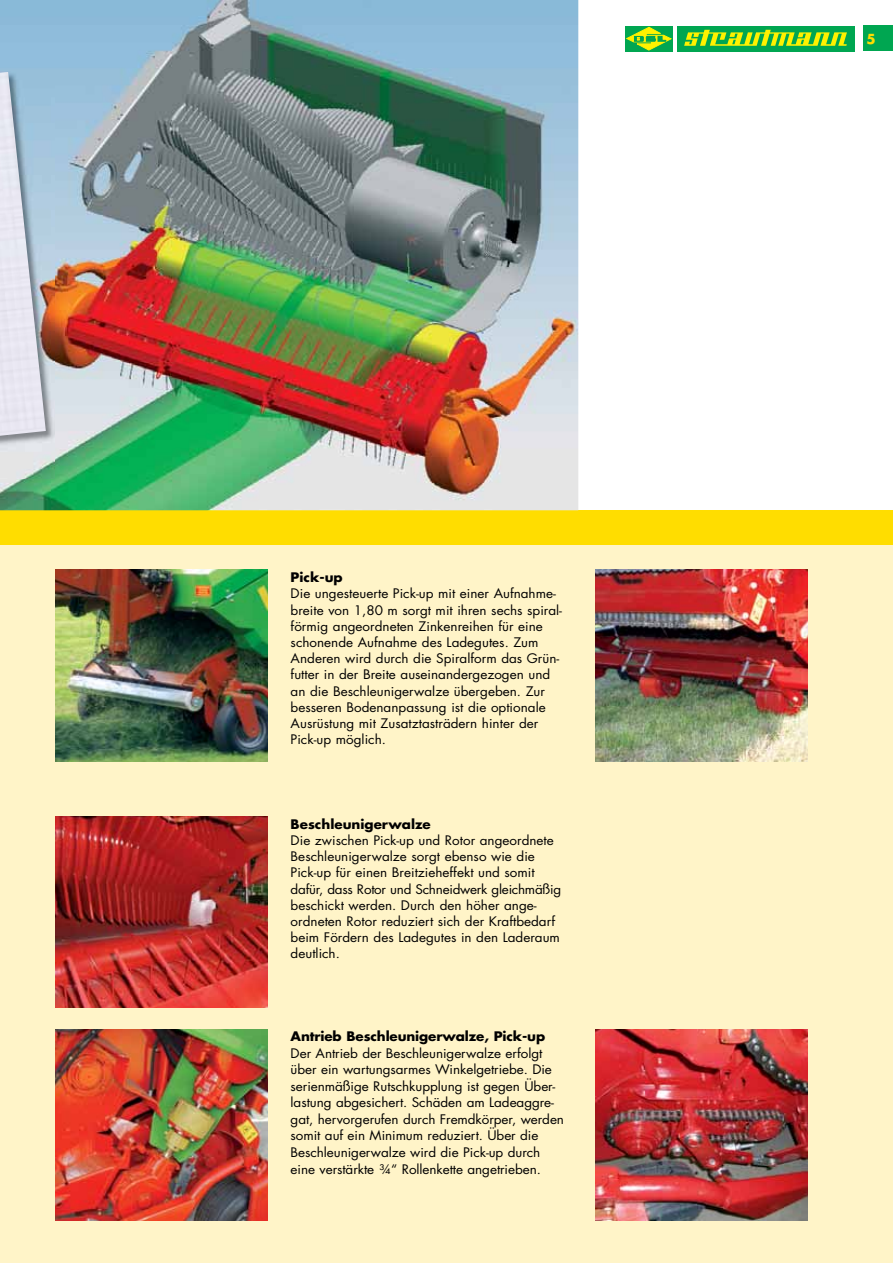
<style>
.page{position:relative;width:893px;height:1263px;background:#fff}
.page>*{position:absolute;margin:0;border:0;box-sizing:border-box;transform-origin:0 0}
.t1{font:700 13.5px "Futura";color:#fd0}
.t2{font:12.9px/16.2px "Futura";color:#000;scale:1.05 1}
.t3{font:700 12.9px "Futura";letter-spacing:-.01em;color:#000;scale:1.05 1}
</style>
<div class="page">
<div style="left:0;top:544px;width:893px;height:719px;background:#fff4c8"></div>
<div style="left:0;top:510px;width:893px;height:34px;background:#fd0"></div>
<div style="left:863px;top:26px;width:30px;height:25px;background:#00a651"></div>
<div style="left:677px;top:26px;width:178px;height:25px;background:#00a651"></div>
<svg style="left:684px;top:30px;width:163px;height:16px"></svg>
<div style="left:625px;top:26px;width:47px;height:25px;background:#00a651"></div>
<svg style="left:627px;top:27px;width:44px;height:23px"></svg>
<img style="left:55px;top:570px;width:213px;height:191px">
<img style="left:55px;top:816px;width:213px;height:192px">
<img style="left:595px;top:1029px;width:213px;height:191px">
<img style="left:595px;top:570px;width:213px;height:191px">
<img style="left:0;top:0;width:578px;height:510px">
<img style="left:0;top:72px;width:54px;height:406px">
<img style="left:0;top:72px;width:46px;height:364px">
<img style="left:55px;top:1029px;width:213px;height:191px">
<p class="t3" style="left:291px;top:568px;width:51px">Pick-up</p>
<p class="t2" style="left:291px;top:585px;width:260px">Die ungesteuerte Pick-up mit einer Aufnahme&shy;breite von 1,80 m sorgt mit ihren sechs spiral&shy;förmig angeordneten Zinkenreihen für eine schonende Aufnahme des Ladegutes. Zum Anderen wird durch die Spiralform das Grün&shy;futter in der Breite auseinandergezogen und an die Beschleunigerwalze übergeben. Zur besseren Bodenanpassung ist die optionale Ausrüstung mit Zusatztasträdern hinter der Pick-up möglich.</p>
<p class="t3" style="left:291px;top:815px;width:135px">Beschleunigerwalze</p>
<p class="t2" style="left:291px;top:832px;width:259px">Die zwischen Pick-up und Rotor angeordnete Beschleunigerwalze sorgt ebenso wie die Pick-up für einen Breitzieheffekt und somit dafür, dass Rotor und Schneidwerk gleichmäßig beschickt werden. Durch den höher ange&shy;ordneten Rotor reduziert sich der Kraftbedarf beim Fördern des Ladegutes in den Laderaum deutlich.</p>
<p class="t3" style="left:291px;top:1028px;width:244px">Antrieb Beschleunigerwalze, Pick-up</p>
<p class="t2" style="left:291px;top:1045px;width:262px">Der Antrieb der Beschleunigerwalze erfolgt über ein wartungsarmes Winkelgetriebe. Die serienmäßige Rutschkupplung ist gegen Über&shy;lastung abgesichert. Schäden am Ladeaggre&shy;gat, hervorgerufen durch Fremdkörper, werden somit auf ein Minimum reduziert. Über die Beschleunigerwalze wird die Pick-up durch eine verstärkte ¾“ Rollenkette angetrieben.</p>
<p class="t1" style="left:867px;top:30px;width:11px">5</p>
</div>
